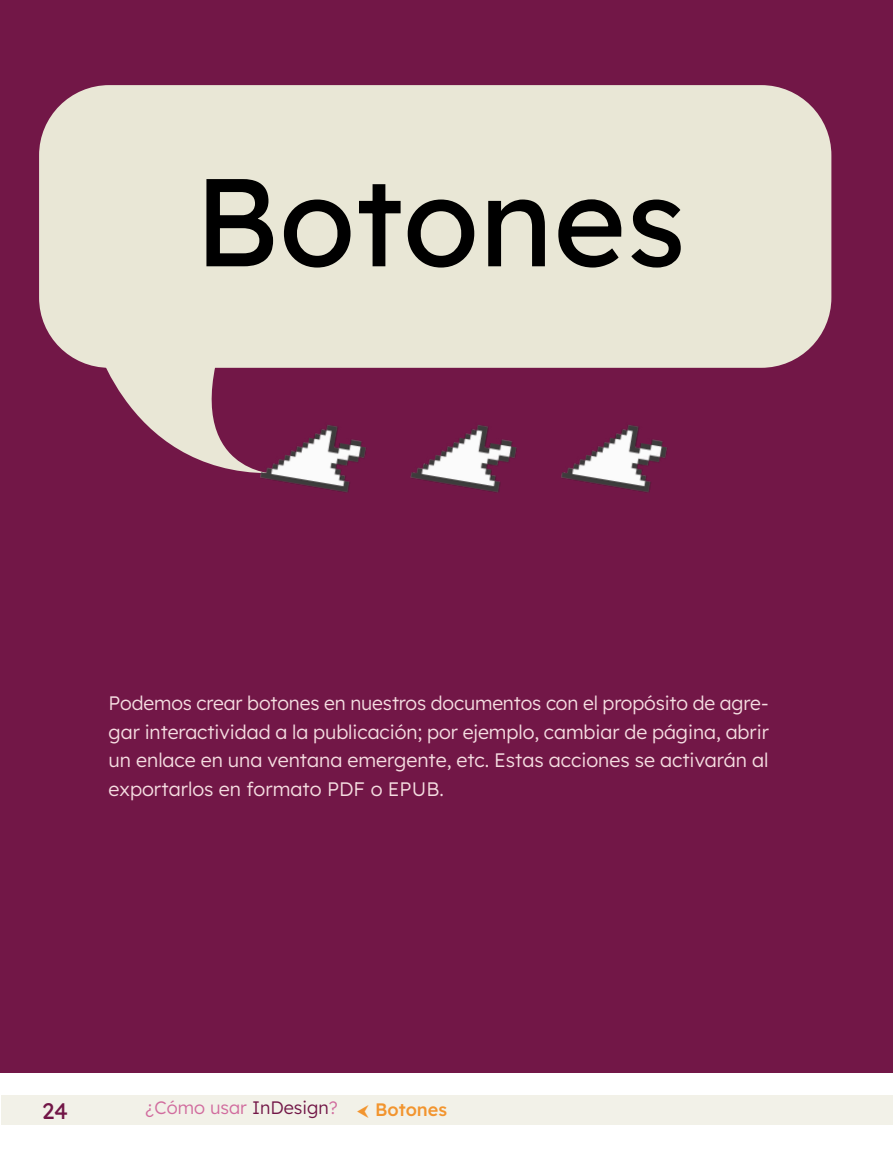
<style>
.page{position:relative;width:893px;height:1149px;background:#fff}
.page>*{position:absolute;margin:0;border:0;box-sizing:border-box;transform-origin:0 0}
.t1{font:124.5px "Lexend";color:#000}
.t2{font:22.5px "Lexend";color:#721747}
.t3{font:300 19.5px/28.5px "Lexend";color:#f5dde1;text-align:justify}
.t4{font:300 18px "Lexend";color:#d16c9e}
.t5{font:500 18px "Lexend";color:#f2952f}
.s1{color:#721747}
</style>
<div class="page">
<div style="left:1px;top:1094px;width:891px;height:29px;background:#f2f1e8"></div>
<div style="left:0;top:0;width:893px;height:1071px;background:#721747"></div>
<div style="left:39px;top:85px;width:792px;height:282px;background:#e9e7d6;border-radius:70px"></div>
<svg style="left:89px;top:364px;width:181px;height:109px"></svg>
<img style="left:251px;top:404px;width:116px;height:89px">
<img style="left:410px;top:425px;width:107px;height:68px">
<img style="left:561px;top:425px;width:107px;height:68px">
<h1 class="t1" style="left:194px;top:132px;width:493px">Botones</h1>
<p class="t3" style="left:109px;top:687px;width:662px">Podemos crear botones en nuestros documentos con el propósito de agre&shy;gar interactividad a la publicación; por ejemplo, cambiar de página, abrir un enlace en una ventana emergente, etc. Estas acciones se activarán al exportarlos en formato PDF o EPUB.</p>
<p class="t2" style="left:42px;top:1094px;width:27px">24</p>
<p class="t4" style="left:146px;top:1093px;width:194px">¿Cómo usar <span class="s1">InDesign</span>?</p>
<p class="t5" style="left:375px;top:1095px;width:73px">Botones</p>
</div>
